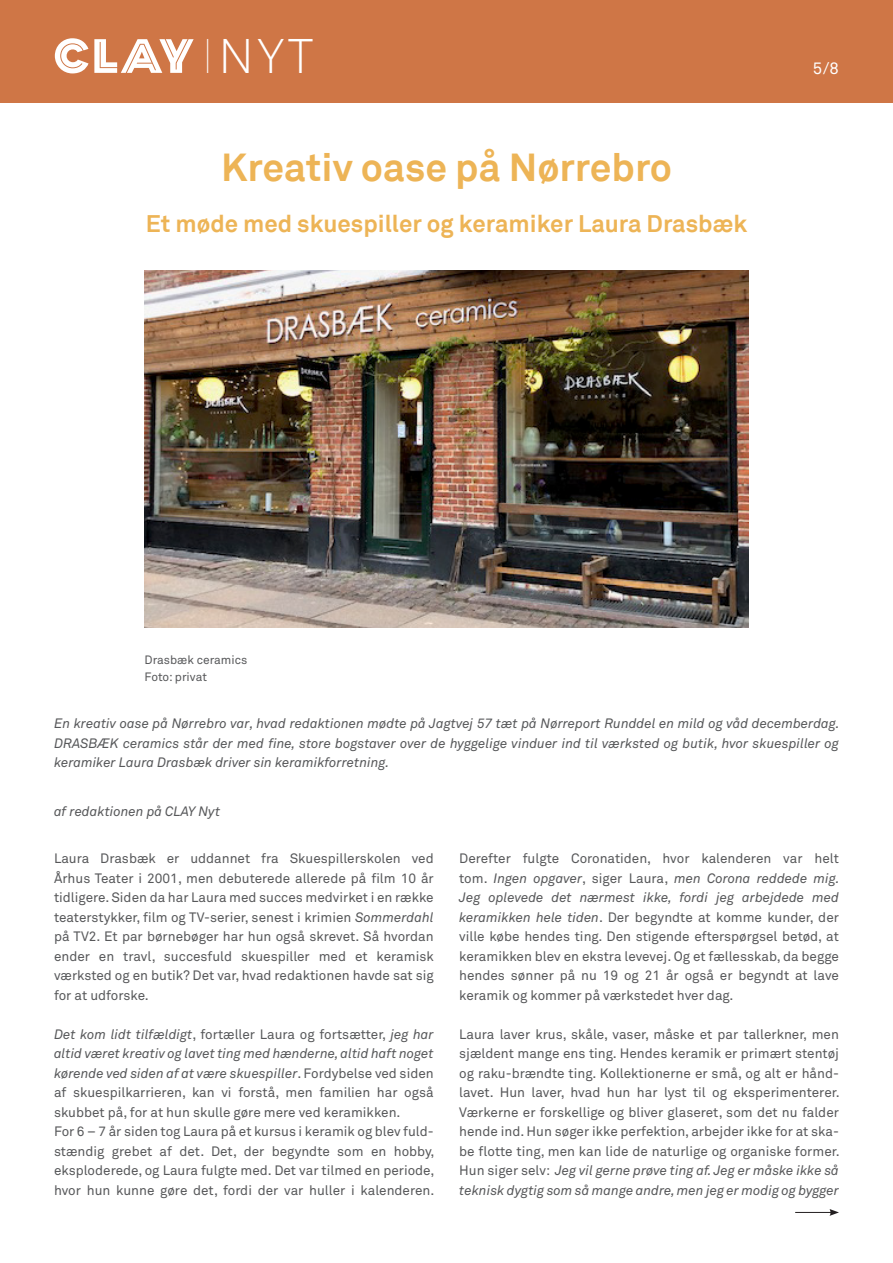
<style>
.page{position:relative;width:893px;height:1263px;background:#fff}
.page>*{position:absolute;margin:0;border:0;box-sizing:border-box;transform-origin:0 0}
.t1{font:300 48px "Akkurat Std";color:#fff;scale:.4 1}
.t2{font:700 39px "Akkurat";color:#edb456}
.t3{font:700 24px "Akkurat";color:#edb456}
.t4{font:16.5px "Akkurat Std";color:#fff}
.t5{font:13.5px/19.5px "Akkurat Std";color:#57585a;text-align:justify}
.t6{font:italic 13.5px/19.5px "Akkurat Std";color:#57585a;text-align:justify}
.t7{font:12px/16.5px "Akkurat Std";color:#57585a}
.s1{font-style:italic}
</style>
<div class="page">
<img style="left:145px;top:270px;width:603px;height:357px">
<hr style="left:795px;top:1212px;width:37px;height:1px;background:#231f20">
<svg style="left:829px;top:1209px;width:10px;height:7px"></svg>
<div style="left:0;top:0;width:893px;height:102px;background:#cf7646"></div>
<svg style="left:55px;top:38px;width:139px;height:35px"></svg>
<h1 class="t1" style="left:205px;top:28px;width:272px">I NYT</h1>
<h2 class="t2" style="left:221px;top:143px;width:452px">Kreativ oase på Nørrebro</h2>
<h3 class="t3" style="left:146px;top:209px;width:603px">Et møde med skuespiller og keramiker Laura Drasbæk</h3>
<p class="t4" style="left:813px;top:58px;width:28px">5/8</p>
<p class="t7" style="left:145px;top:652px;width:104px">Drasbæk ceramics<br>Foto: privat</p>
<p class="t6" style="left:54px;top:714px;width:787px">En kreativ oase på Nørrebro var, hvad redaktionen mødte på Jagtvej 57 tæt på Nørreport Runddel en mild og våd decemberdag.<br>DRASBÆK ceramics står der med fine, store bogstaver over de hyggelige vinduer ind til værksted og butik, hvor skuespiller og keramiker Laura Drasbæk driver sin keramikforretning.</p>
<p class="t6" style="left:54px;top:802px;width:168px">af redaktionen på CLAY Nyt</p>
<p class="t5" style="left:54px;top:849px;width:381px">Laura Drasbæk er uddannet fra Skuespillerskolen ved Århus Teater i 2001, men debuterede allerede på film 10 år tidligere. Siden da har Laura med succes medvirket i en række teaterstykker, film og TV-serier, senest i krimien <span class="s1">Sommerdahl </span>på TV2. Et par børnebøger har hun også skrevet. Så hvordan ender en travl, succesfuld skuespiller med et keramisk værksted og en butik? Det var, hvad redaktionen havde sat sig for at udforske.</p>
<p class="t5" style="left:54px;top:1024px;width:382px;text-align:left"><span class="s1">Det kom lidt tilfældigt</span>, fortæller Laura og fortsætter, <span class="s1">jeg har altid været kreativ og lavet ting med hænderne, altid haft noget kørende ved siden af at være skuespiller</span>. Fordybelse ved siden af skuespilkarrieren, kan vi forstå, men familien har også skubbet på, for at hun skulle gøre mere ved keramikken.<br>For 6 – 7 år siden tog Laura på et kursus i keramik og blev fuld&shy;stændig grebet af det. Det, der begyndte som en hobby, eksploderede, og Laura fulgte med. Det var tilmed en periode, hvor hun kunne gøre det, fordi der var huller i kalenderen.</p>
<p class="t5" style="left:459px;top:849px;width:382px">Derefter fulgte Coronatiden, hvor kalenderen var helt tom. <span class="s1">Ingen opgaver</span>, siger Laura, <span class="s1">men Corona reddede mig.<br>Jeg oplevede det nærmest ikke, fordi jeg arbejdede med keramikken hele tiden</span>. Der begyndte at komme kunder, der ville købe hendes ting. Den stigende efterspørgsel betød, at keramikken blev en ekstra levevej. Og et fællesskab, da begge hendes sønner på nu 19 og 21 år også er begyndt at lave keramik og kommer på værkstedet hver dag.</p>
<p class="t5" style="left:459px;top:1024px;width:382px">Laura laver krus, skåle, vaser, måske et par tallerkner, men sjældent mange ens ting. Hendes keramik er primært stentøj og raku-brændte ting. Kollektionerne er små, og alt er hånd&shy;lavet. Hun laver, hvad hun har lyst til og eksperimenterer.<br>Værkerne er forskellige og bliver glaseret, som det nu falder hende ind. Hun søger ikke perfektion, arbejder ikke for at ska&shy;be flotte ting, men kan lide de naturlige og organiske former.<br>Hun siger selv: <span class="s1">Jeg vil gerne prøve ting af. Jeg er måske ikke så teknisk dygtig som så mange andre, men jeg er modig og bygger</span></p>
</div>
